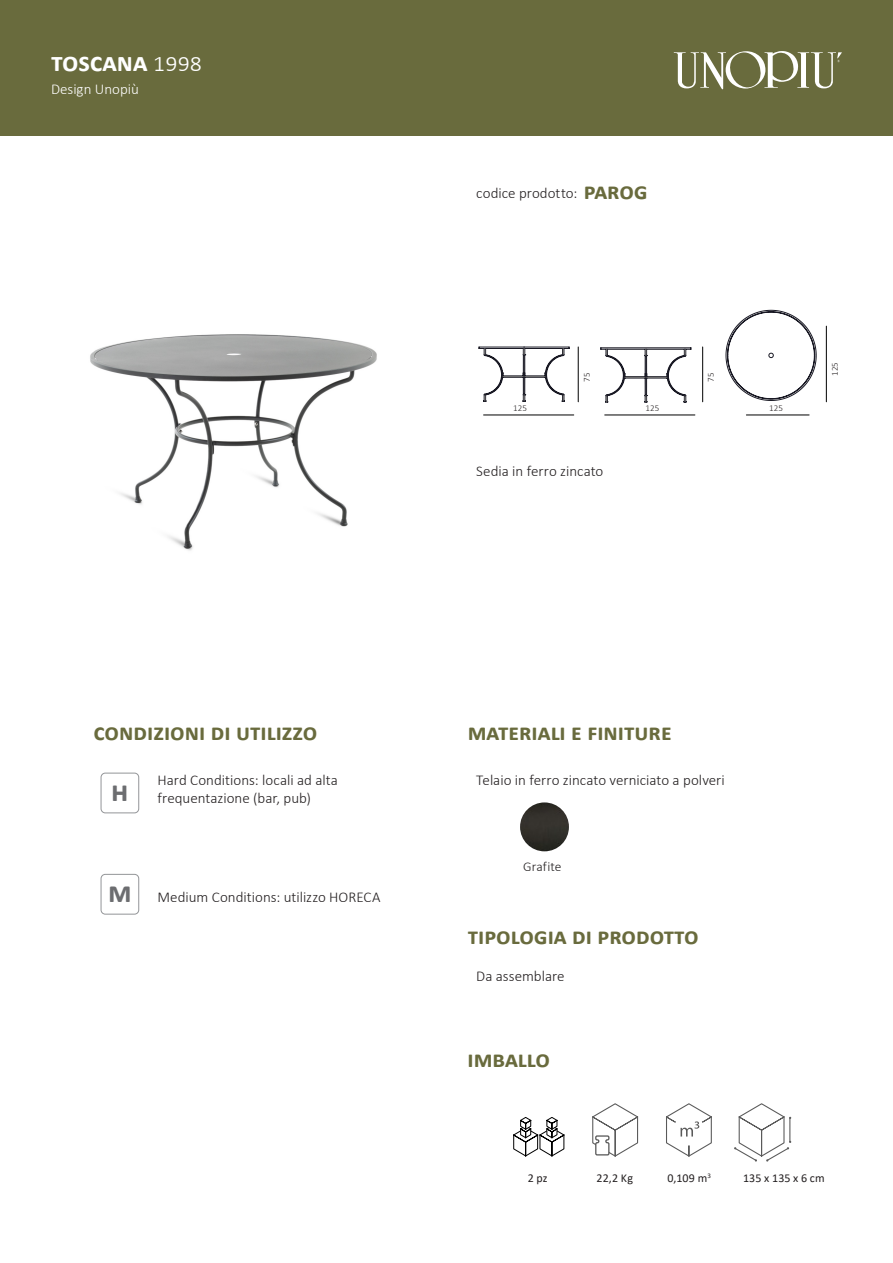
<style>
.page{position:relative;width:893px;height:1263px;background:#fff}
.page>*{position:absolute;margin:0;border:0;box-sizing:border-box;transform-origin:0 0}
.Simboli{font:700 30px "Calibri";color:#6c6d70}
.t1{font:700 27px "Calibri";color:#fff}
.Titoli{font:700 24px "Calibri";color:#696b3d}
.Descrizioni{font:300 15px "Calibri";color:#231f20}
.Descrizioni_simboli{font:300 15px/18px "Calibri";color:#231f20}
.t2{font:300 15px "Calibri";color:#fff}
.Descrizioni_simboli-2{font:300 13.5px "Calibri";letter-spacing:.005em;color:#231f20}
.Descrizioni_simboli-3{font:12px "Calibri";letter-spacing:.01em;color:#231f20}
.Descrizioni-2{font:300 9px "Calibri";letter-spacing:.02em;color:#231f20}
.s1{font-weight:300}
</style>
<div class="page">
<div style="left:0;top:0;width:893px;height:135px;background:#696b3d"></div>
<svg style="left:674px;top:51px;width:168px;height:38px"></svg>
<svg style="left:592px;top:1103px;width:47px;height:54px"></svg>
<svg style="left:666px;top:1103px;width:46px;height:54px"></svg>
<svg style="left:734px;top:1103px;width:57px;height:59px"></svg>
<svg style="left:513px;top:1117px;width:52px;height:40px"></svg>
<div style="left:101px;top:773px;width:38px;height:40px;border:1px solid #939598;border-radius:4px"></div>
<div style="left:101px;top:874px;width:38px;height:40px;border:1px solid #939598;border-radius:4px"></div>
<img style="left:90px;top:334px;width:287px;height:217px">
<svg style="left:479px;top:347px;width:91px;height:55px"></svg>
<svg style="left:600px;top:348px;width:91px;height:55px"></svg>
<svg style="left:726px;top:309px;width:91px;height:92px"></svg>
<hr style="left:484px;top:415px;width:90px;height:1px;background:#000">
<hr style="left:605px;top:415px;width:90px;height:1px;background:#000">
<hr style="left:746px;top:415px;width:63px;height:1px;background:#000">
<hr style="left:578px;top:347px;width:1px;height:55px;background:#000">
<hr style="left:702px;top:347px;width:1px;height:55px;background:#000">
<hr style="left:826px;top:326px;width:1px;height:76px;background:#000">
<img style="left:520px;top:802px;width:49px;height:49px;border-radius:24px">
<p class="t1" style="left:51px;top:43px;width:153px">TOSCANA <span class="s1">1998</span></p>
<p class="t2" style="left:51px;top:79px;width:89px">Design Unopiù</p>
<p class="Descrizioni" style="left:476px;top:183px;width:103px">codice prodotto:</p>
<p class="Titoli" style="left:584px;top:174px;width:66px">PAROG</p>
<p class="Descrizioni-2" style="left:581px;top:381px;width:11px;rotate:-90deg">75</p>
<p class="Descrizioni-2" style="left:705px;top:381px;width:11px;rotate:-90deg">75</p>
<p class="Descrizioni-2" style="left:513px;top:403px;width:16px">125</p>
<p class="Descrizioni-2" style="left:645px;top:403px;width:16px">125</p>
<p class="Descrizioni-2" style="left:769px;top:403px;width:16px">125</p>
<p class="Descrizioni" style="left:476px;top:461px;width:129px">Sedia in ferro zincato</p>
<p class="Descrizioni-2" style="left:829px;top:376px;width:16px;rotate:-90deg">125</p>
<p class="Titoli" style="left:94px;top:715px;width:225px">CONDIZIONI DI UTILIZZO</p>
<p class="Simboli" style="left:111px;top:770px;width:19px">H</p>
<p class="Descrizioni_simboli" style="left:158px;top:771px;width:182px">Hard Conditions: locali ad alta frequentazione (bar, pub)</p>
<p class="Simboli" style="left:108px;top:871px;width:25px">M</p>
<p class="Descrizioni_simboli" style="left:158px;top:888px;width:224px">Medium Conditions: utilizzo HORECA</p>
<p class="Titoli" style="left:468px;top:715px;width:205px">MATERIALI E FINITURE</p>
<p class="Descrizioni" style="left:476px;top:770px;width:250px">Telaio in ferro zincato verniciato a polveri</p>
<p class="Descrizioni_simboli-2" style="left:523px;top:858px;width:40px">Grafite</p>
<p class="Titoli" style="left:468px;top:919px;width:232px">TIPOLOGIA DI PRODOTTO</p>
<p class="Descrizioni" style="left:476px;top:966px;width:90px">Da assemblare</p>
<p class="Titoli" style="left:468px;top:1042px;width:84px">IMBALLO</p>
<p class="Descrizioni_simboli-3" style="left:528px;top:1170px;width:21px">2 pz</p>
<p class="Descrizioni_simboli-3" style="left:597px;top:1170px;width:38px">22,2 Kg</p>
<p class="Descrizioni_simboli-3" style="left:667px;top:1170px;width:45px">0,109 m<sup>3</sup></p>
<p class="Descrizioni_simboli-3" style="left:743px;top:1170px;width:83px">135 x 135 x 6 cm</p>
</div>
